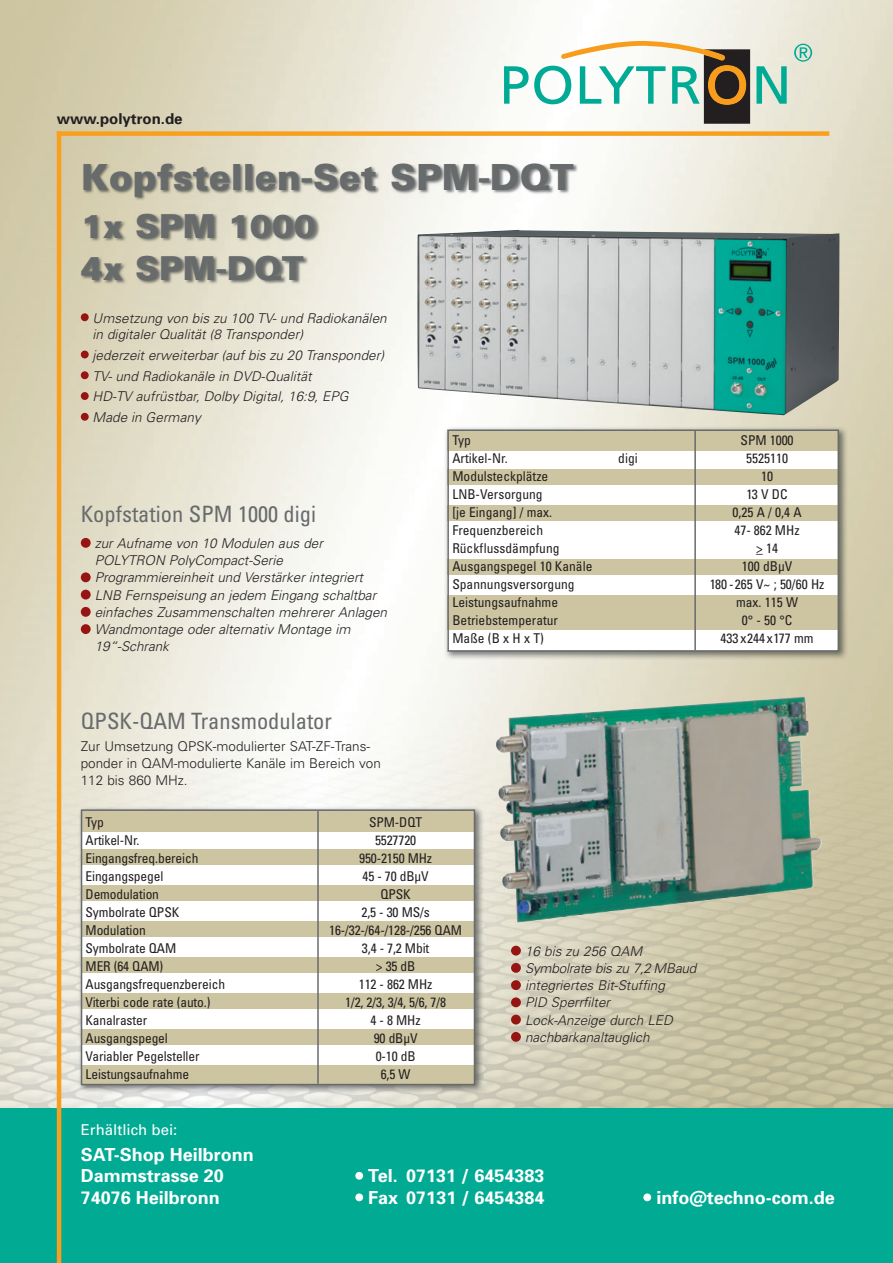
<style>
.page{position:relative;width:893px;height:1263px;background:#fff}
.page>*{position:absolute;margin:0;border:0;box-sizing:border-box;transform-origin:0 0}
.t1{font:900 36px "Univers";color:#686b6c}
.t2{font:900 33px/42px "Univers";color:#686b6c}
.t3{font:condensed 22.5px "Univers";color:#686b6c}
.t4{font:700 18px/21.6px "Univers";color:#fff}
.t5{font:700 15px "Univers";color:#231f20}
.t6{font:15px "Univers";color:#fff}
.t7{font:condensed 13.5px "Univers";letter-spacing:-.01em;color:#231f20}
.t8{font:italic 300 13.5px/17.2px "Univers";color:#231f20}
.t9{font:300 13.5px/17.2px "Univers";color:#231f20}
</style>
<div class="page">
<img style="left:0;top:0;width:736px;height:370px">
<img style="left:0;top:370px;width:367px;height:479px">
<img style="left:472px;top:660px;width:370px;height:448px">
<img style="left:0;top:849px;width:103px;height:259px">
<img style="left:103px;top:1093px;width:370px;height:15px">
<div style="left:0;top:1108px;width:893px;height:155px;background:#00aa93"></div>
<hr style="left:57px;top:131px;width:4px;height:1132px;background:#f8a01e">
<div style="left:57px;top:131px;width:772px;height:5px;background:#f8a01e"></div>
<svg style="left:504px;top:41px;width:283px;height:83px"></svg>
<svg style="left:794px;top:44px;width:18px;height:18px"></svg>
<img style="left:417px;top:230px;width:422px;height:185px">
<div style="left:81px;top:538px;width:10px;height:10px;background:#961512;border-radius:50%"></div>
<div style="left:81px;top:572px;width:10px;height:10px;background:#961512;border-radius:50%"></div>
<div style="left:81px;top:590px;width:10px;height:10px;background:#961512;border-radius:50%"></div>
<div style="left:81px;top:607px;width:10px;height:10px;background:#961512;border-radius:50%"></div>
<div style="left:81px;top:624px;width:10px;height:10px;background:#961512;border-radius:50%"></div>
<img style="left:444px;top:426px;width:403px;height:234px">
<div style="left:447px;top:445px;width:391px;height:206px;background:#fff"></div>
<div style="left:447px;top:469px;width:391px;height:16px;background:#cdc5a1"></div>
<div style="left:447px;top:505px;width:391px;height:15px;background:#cdc5a1"></div>
<div style="left:447px;top:559px;width:391px;height:16px;background:#cdc5a1"></div>
<div style="left:447px;top:431px;width:391px;height:20px;background:#cdc5a1"></div>
<div style="left:447px;top:595px;width:391px;height:35px;background:#cdc5a1"></div>
<hr style="left:694px;top:431px;width:2px;height:219px;background:#686b6c">
<div style="left:447px;top:429px;width:392px;height:223px;border:2px solid #686b6c"></div>
<img style="left:496px;top:697px;width:326px;height:226px">
<div style="left:511px;top:946px;width:10px;height:10px;background:#961512;border-radius:50%"></div>
<div style="left:511px;top:963px;width:10px;height:10px;background:#961512;border-radius:50%"></div>
<div style="left:511px;top:980px;width:10px;height:10px;background:#961512;border-radius:50%"></div>
<div style="left:511px;top:997px;width:10px;height:10px;background:#961512;border-radius:50%"></div>
<div style="left:511px;top:1015px;width:10px;height:10px;background:#961512;border-radius:50%"></div>
<div style="left:511px;top:1032px;width:10px;height:10px;background:#961512;border-radius:50%"></div>
<img style="left:77px;top:806px;width:406px;height:287px">
<div style="left:82px;top:825px;width:392px;height:259px;background:#fff"></div>
<div style="left:81px;top:849px;width:393px;height:16px;background:#cdc5a1"></div>
<div style="left:81px;top:885px;width:393px;height:16px;background:#cdc5a1"></div>
<div style="left:81px;top:921px;width:393px;height:16px;background:#cdc5a1"></div>
<div style="left:81px;top:958px;width:393px;height:15px;background:#cdc5a1"></div>
<div style="left:81px;top:994px;width:393px;height:15px;background:#cdc5a1"></div>
<div style="left:81px;top:1030px;width:393px;height:15px;background:#cdc5a1"></div>
<div style="left:81px;top:1065px;width:393px;height:19px;background:#cdc5a1"></div>
<div style="left:81px;top:811px;width:393px;height:21px;background:#cdc5a1"></div>
<hr style="left:317px;top:811px;width:2px;height:273px;background:#686b6c">
<div style="left:81px;top:809px;width:394px;height:276px;border:2px solid #686b6c"></div>
<img style="left:83px;top:163px;width:495px;height:38px">
<img style="left:80px;top:213px;width:239px;height:71px">
<div style="left:81px;top:313px;width:8px;height:8px;background:#961512;border-radius:50%"></div>
<div style="left:81px;top:351px;width:8px;height:7px;background:#961512;border-radius:50%"></div>
<div style="left:81px;top:371px;width:8px;height:8px;background:#961512;border-radius:50%"></div>
<div style="left:81px;top:392px;width:8px;height:8px;background:#961512;border-radius:50%"></div>
<div style="left:81px;top:413px;width:8px;height:8px;background:#961512;border-radius:50%"></div>
<div style="left:355px;top:1172px;width:8px;height:8px;background:#fff;border-radius:50%"></div>
<div style="left:355px;top:1193px;width:8px;height:8px;background:#fff;border-radius:50%"></div>
<div style="left:643px;top:1193px;width:8px;height:8px;background:#fff;border-radius:50%"></div>
<p class="t5" style="left:57px;top:113px;width:127px">www.polytron.de</p>
<h1 class="t1" style="left:81px;top:164px;width:495px">Kopfstellen-Set SPM-DQT</h1>
<h2 class="t2" style="left:81px;top:208px;width:237px">1x SPM 1000<br>4x SPM-DQT</h2>
<p class="t8" style="left:93px;top:311px;width:296px;line-height:16.5px">Umsetzung von bis zu 100 TV- und Radiokanälen in digitaler Qualität (8 Transponder)</p>
<p class="t8" style="left:93px;top:346px;width:293px;line-height:20.7px">jederzeit erweiterbar (auf bis zu 20 Transponder)<br>TV- und Radiokanäle in DVD-Qualität<br>HD-TV aufrüstbar, Dolby Digital, 16:9, EPG Made in Germany</p>
<h3 class="t3" style="left:81px;top:506px;width:237px">Kopfstation SPM 1000 digi</h3>
<p class="t8" style="left:95px;top:536px;width:294px">zur Aufname von 10 Modulen aus der POLYTRON PolyCompact-Serie Programmiereinheit und Verstärker integriert LNB Fernspeisung an jedem Eingang schaltbar einfaches Zusammen schalten mehrerer Anlagen Wandmontage oder alternativ Montage im 19“-Schrank</p>
<h3 class="t3" style="left:81px;top:713px;width:253px">QPSK-QAM Transmodulator</h3>
<p class="t9" style="left:81px;top:739px;width:302px">Zur Umsetzung QPSK-modu lierter SAT-ZF-Trans&shy;ponder in QAM-modulierte Kanäle im Bereich von<br>112 bis 860 MHz.</p>
<p class="t7" style="left:452px;top:436px;width:20px">Typ</p>
<p class="t7" style="left:740px;top:436px;width:55px">SPM 1000</p>
<p class="t7" style="left:452px;top:454px;width:57px">Artikel-Nr.</p>
<p class="t7" style="left:618px;top:454px;width:21px">digi</p>
<p class="t7" style="left:746px;top:454px;width:43px">5525110</p>
<p class="t7" style="left:452px;top:472px;width:97px">Modulsteckplätze</p>
<p class="t7" style="left:761px;top:472px;width:13px">10</p>
<p class="t7" style="left:452px;top:490px;width:92px">LNB-Versorgung</p>
<p class="t7" style="left:746px;top:490px;width:43px">13 V DC</p>
<p class="t7" style="left:452px;top:508px;width:101px">[je Eingang] / max.</p>
<p class="t7" style="left:732px;top:508px;width:71px">0,25 A / 0,4 A</p>
<p class="t7" style="left:452px;top:526px;width:92px">Frequenzbereich</p>
<p class="t7" style="left:734px;top:526px;width:67px">47- 862 MHz</p>
<p class="t7" style="left:452px;top:544px;width:109px">Rückflussdämpfung</p>
<p class="t7" style="left:756px;top:544px;width:24px">&gt;_ 1 4</p>
<p class="t7" style="left:452px;top:562px;width:142px">Ausgangspegel 10 Kanäle</p>
<p class="t7" style="left:742px;top:562px;width:52px">100 dBµV</p>
<p class="t7" style="left:452px;top:580px;width:124px">Spannungsversorgung</p>
<p class="t7" style="left:710px;top:580px;width:116px">180 -265 V~ ; 50/60 Hz</p>
<p class="t7" style="left:452px;top:598px;width:107px">Leistungsaufnahme</p>
<p class="t7" style="left:736px;top:598px;width:64px">max. 115 W</p>
<p class="t7" style="left:452px;top:616px;width:107px">Betriebstemperatur</p>
<p class="t7" style="left:742px;top:616px;width:52px">0° - 50 °C</p>
<p class="t7" style="left:452px;top:634px;width:93px">Maße (B x H x T)</p>
<p class="t7" style="left:720px;top:634px;width:95px">433 x 244 x 177 mm</p>
<p class="t7" style="left:86px;top:817px;width:20px">Typ</p>
<p class="t7" style="left:369px;top:817px;width:55px">SPM-DQT</p>
<p class="t7" style="left:86px;top:835px;width:55px">Artikel-Nr.</p>
<p class="t7" style="left:375px;top:835px;width:43px">5527720</p>
<p class="t7" style="left:86px;top:853px;width:114px">Eingangsfreq.bereich</p>
<p class="t7" style="left:359px;top:853px;width:75px">950-2150 MHz</p>
<p class="t7" style="left:86px;top:871px;width:79px">Eingangspegel</p>
<p class="t7" style="left:363px;top:871px;width:68px">45 - 70 dBµV</p>
<p class="t7" style="left:86px;top:889px;width:75px">Demodulation</p>
<p class="t7" style="left:380px;top:889px;width:32px">QPSK</p>
<p class="t7" style="left:86px;top:907px;width:95px">Symbolrate QPSK</p>
<p class="t7" style="left:361px;top:907px;width:70px">2,5 - 30 MS/s</p>
<p class="t7" style="left:86px;top:925px;width:62px">Modulation</p>
<p class="t7" style="left:329px;top:925px;width:134px">16-/32-/64-/128-/256 QAM</p>
<p class="t7" style="left:86px;top:943px;width:92px">Symbolrate QAM</p>
<p class="t7" style="left:362px;top:943px;width:69px">3,4 - 7,2 Mbit</p>
<p class="t7" style="left:86px;top:961px;width:79px">MER (64 QAM)</p>
<p class="t7" style="left:376px;top:961px;width:41px">&gt; 35 dB</p>
<p class="t7" style="left:86px;top:979px;width:141px">Ausgangsfrequenzbereich</p>
<p class="t7" style="left:359px;top:979px;width:75px">112 - 862 MHz</p>
<p class="t7" style="left:86px;top:997px;width:126px">Viterbi code rate (auto.)</p>
<p class="t7" style="left:345px;top:997px;width:102px">1/2, 2/3, 3/4, 5/6, 7/8</p>
<p class="t7" style="left:86px;top:1015px;width:63px">Kanalraster</p>
<p class="t7" style="left:371px;top:1015px;width:52px">4 - 8 MHz</p>
<p class="t7" style="left:86px;top:1033px;width:84px">Ausgangspegel</p>
<p class="t7" style="left:374px;top:1033px;width:45px">90 dBµV</p>
<p class="t7" style="left:86px;top:1051px;width:115px">Variabler Pegelsteller</p>
<p class="t7" style="left:376px;top:1051px;width:41px">0-10 dB</p>
<p class="t7" style="left:86px;top:1069px;width:105px">Leistungsaufnahme</p>
<p class="t7" style="left:381px;top:1069px;width:31px">6,5 W</p>
<p class="t8" style="left:525px;top:943px;width:173px">16 bis zu 256 QAM<br>Symbolrate bis zu 7,2 MBaud integriertes Bit-Stuffing<br>PID Sperrfilter<br>Lock-Anzeige durch LED nachbarkanaltauglich</p>
<p class="t6" style="left:81px;top:1124px;width:98px">Erhältlich bei:</p>
<h3 class="t4" style="left:81px;top:1145px;width:175px">SAT-Shop Heilbronn<br>Dammstrasse 20</h3>
<h3 class="t4" style="left:368px;top:1167px;width:178px">Tel. 07131 / 6454383</h3>
<h3 class="t4" style="left:81px;top:1188px;width:141px">74076 Heilbronn</h3>
<h3 class="t4" style="left:368px;top:1188px;width:178px">Fax 07131 / 6454384</h3>
<h3 class="t4" style="left:656px;top:1188px;width:180px">info@techno-com.de</h3>
</div>
